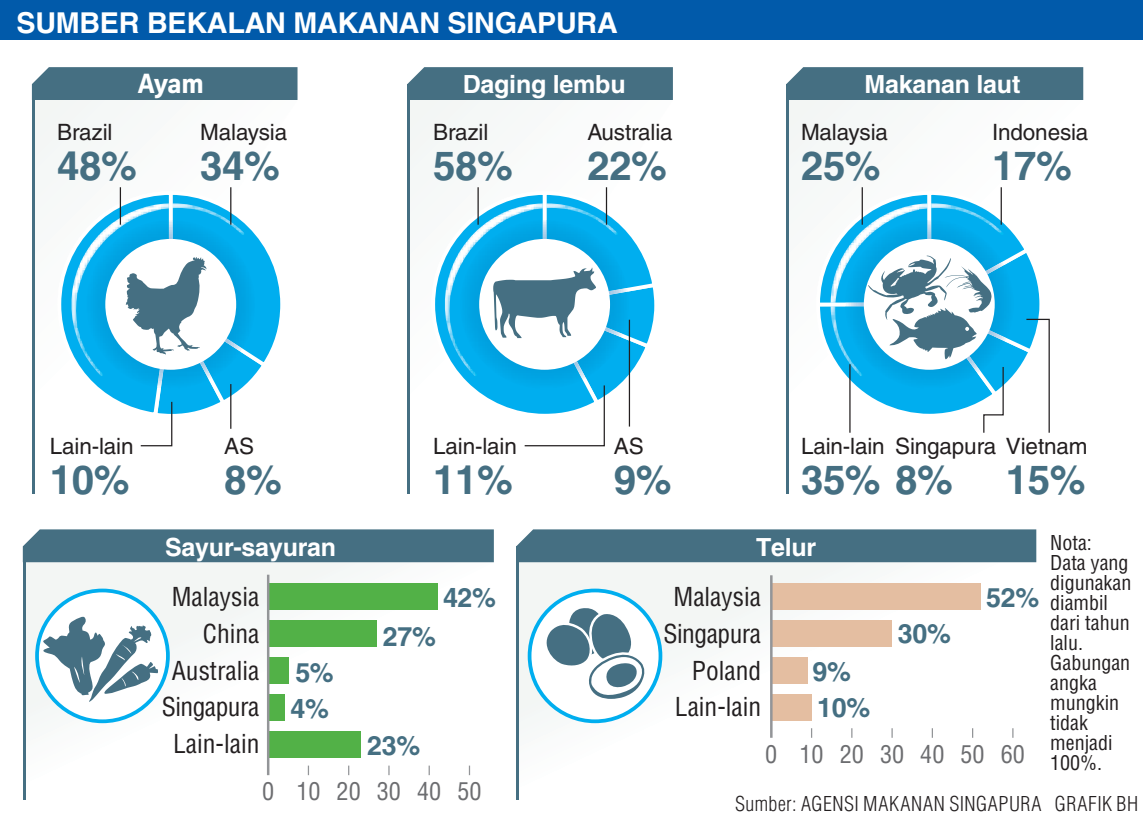
<style>
.page{position:relative;width:1145px;height:815px;background:#fff}
.page>*{position:absolute;margin:0;border:0;box-sizing:border-box;transform-origin:0 0}
.t1{font:700 40.25px "Helvetica";letter-spacing:-.01em;color:#456f82}
.t2{font:700 28.75px "Helvetica";letter-spacing:-.01em;color:#fff}
.t3{font:700 26.75px/36.2px "Helvetica";letter-spacing:-.01em;color:#456f82}
.t4{font:26.75px "Curator Head ST Bold";color:#fff}
.t5{font:condensed 25.5px/36.5px "Helvetica";color:#231f20;text-align:right}
.t6{font:700 25px "Helvetica";letter-spacing:-.01em;color:#fff}
.t7{font:condensed 24px "Helvetica";color:#6c6d70}
.t8{font:22.5px "Helvetica";letter-spacing:-.005em;color:#231f20}
.t9{font:condensed 20px/20px "Helvetica";color:#231f20}
.t10{font:300 condensed 20px "Helvetica";letter-spacing:.025em;color:#231f20}
</style>
<div class="page">
<svg style="left:519px;top:562px;width:517px;height:176px"></svg>
<svg style="left:25px;top:562px;width:468px;height:238px"></svg>
<svg style="left:410px;top:100px;width:198px;height:91px"></svg>
<svg style="left:788px;top:100px;width:214px;height:394px"></svg>
<svg style="left:34px;top:100px;width:198px;height:394px"></svg>
<svg style="left:529px;top:590px;width:131px;height:131px"></svg>
<div style="left:527px;top:589px;width:135px;height:134px;border:4px solid #00aeef;border-radius:50%"></div>
<svg style="left:538px;top:602px;width:113px;height:102px"></svg>
<div style="left:37px;top:590px;width:131px;height:131px;background:#fff;border-radius:50%"></div>
<div style="left:35px;top:589px;width:135px;height:134px;border:4px solid #00aeef;border-radius:50%"></div>
<svg style="left:41px;top:616px;width:117px;height:87px"></svg>
<div style="left:23px;top:529px;width:471px;height:33px;background:#456f82"></div>
<hr style="left:23px;top:546px;width:2px;height:254px;background:#456f82">
<div style="left:516px;top:529px;width:520px;height:33px;background:#456f82"></div>
<hr style="left:516px;top:546px;width:3px;height:254px;background:#456f82">
<div style="left:407px;top:67px;width:266px;height:33px;background:#456f82"></div>
<hr style="left:407px;top:84px;width:3px;height:410px;background:#456f82">
<div style="left:786px;top:67px;width:297px;height:33px;background:#456f82"></div>
<hr style="left:786px;top:84px;width:2px;height:410px;background:#456f82">
<div style="left:32px;top:67px;width:265px;height:33px;background:#456f82"></div>
<hr style="left:32px;top:84px;width:2px;height:410px;background:#456f82">
<svg style="left:428px;top:766px;width:2px;height:9px"></svg>
<div style="left:268px;top:584px;width:169px;height:26px;background:#52b147"></div>
<div style="left:268px;top:621px;width:109px;height:26px;background:#52b147"></div>
<div style="left:268px;top:657px;width:20px;height:27px;background:#52b147"></div>
<div style="left:268px;top:694px;width:16px;height:27px;background:#52b147"></div>
<div style="left:268px;top:731px;width:93px;height:27px;background:#52b147"></div>
<hr style="left:267px;top:575px;width:2px;height:200px;background:#939598">
<svg style="left:931px;top:728px;width:2px;height:10px"></svg>
<div style="left:771px;top:584px;width:209px;height:26px;background:#e4bea1"></div>
<div style="left:771px;top:621px;width:121px;height:26px;background:#e4bea1"></div>
<div style="left:771px;top:657px;width:36px;height:27px;background:#e4bea1"></div>
<div style="left:771px;top:694px;width:40px;height:27px;background:#e4bea1"></div>
<hr style="left:770px;top:575px;width:2px;height:163px;background:#939598">
<hr style="left:230px;top:187px;width:1px;height:38px;background:#231f20">
<hr style="left:120px;top:187px;width:1px;height:38px;background:#231f20">
<svg style="left:57px;top:191px;width:224px;height:256px"></svg>
<hr style="left:230px;top:384px;width:1px;height:45px;background:#231f20">
<svg style="left:435px;top:191px;width:220px;height:256px"></svg>
<hr style="left:477px;top:187px;width:2px;height:38px;background:#231f20">
<hr style="left:606px;top:187px;width:1px;height:38px;background:#231f20">
<hr style="left:629px;top:320px;width:1px;height:107px;background:#231f20">
<hr style="left:861px;top:187px;width:2px;height:38px;background:#231f20">
<hr style="left:1000px;top:187px;width:1px;height:38px;background:#231f20">
<svg style="left:816px;top:191px;width:234px;height:243px"></svg>
<hr style="left:849px;top:364px;width:1px;height:69px;background:#231f20">
<div style="left:0;top:0;width:1142px;height:40px;background:#015aaa"></div>
<p class="t2" style="left:16px;top:5px;width:603px">SUMBER BEKALAN MAKANAN SINGAPURA</p>
<p class="t4" style="left:138px;top:68px;width:67px">Ayam</p>
<p class="t6" style="left:463px;top:69px;width:164px">Daging lembu</p>
<p class="t6" style="left:864px;top:69px;width:157px">Makanan laut</p>
<p class="t8" style="left:57px;top:119px;width:57px">Brazil</p>
<h1 class="t1" style="left:57px;top:142px;width:81px">48%</h1>
<p class="t8" style="left:200px;top:119px;width:88px">Malaysia</p>
<h1 class="t1" style="left:200px;top:142px;width:81px">34%</h1>
<p class="t8" style="left:433px;top:119px;width:57px">Brazil</p>
<h1 class="t1" style="left:433px;top:142px;width:81px">58%</h1>
<p class="t8" style="left:587px;top:119px;width:87px">Australia</p>
<h1 class="t1" style="left:587px;top:142px;width:81px">22%</h1>
<p class="t8" style="left:801px;top:119px;width:88px">Malaysia</p>
<h1 class="t1" style="left:801px;top:142px;width:81px">25%</h1>
<p class="t8" style="left:992px;top:119px;width:98px">Indonesia</p>
<h1 class="t1" style="left:992px;top:142px;width:81px">17%</h1>
<p class="t8" style="left:50px;top:433px;width:85px">Lain-lain</p>
<h1 class="t1" style="left:50px;top:455px;width:81px">10%</h1>
<p class="t8" style="left:224px;top:433px;width:31px">AS</p>
<h1 class="t1" style="left:224px;top:455px;width:59px">8%</h1>
<p class="t8" style="left:433px;top:433px;width:85px">Lain-lain</p>
<h1 class="t1" style="left:433px;top:455px;width:81px">11%</h1>
<p class="t8" style="left:614px;top:433px;width:31px">AS</p>
<h1 class="t1" style="left:614px;top:455px;width:59px">9%</h1>
<p class="t8" style="left:895px;top:433px;width:194px">Singapura Vietnam</p>
<h1 class="t1" style="left:1006px;top:455px;width:81px">15%</h1>
<p class="t8" style="left:801px;top:433px;width:85px">Lain-lain</p>
<h1 class="t1" style="left:801px;top:455px;width:153px">35% 8%</h1>
<p class="t9" style="left:1050px;top:533px;width:83px">Nota:<br>Data yang digunakan diambil dari tahun lalu.<br>Gabungan angka mungkin tidak menjadi<br>100%.</p>
<p class="t10" style="left:735px;top:791px;width:404px">Sumber: AGENSI MAKANAN SINGAPURA GRAFIK BH</p>
<p class="t6" style="left:165px;top:532px;width:172px">Sayur-sayuran</p>
<p class="t6" style="left:756px;top:532px;width:62px">Telur</p>
<p class="t5" style="left:162px;top:579px;width:99px">Malaysia<br>China<br>Australia<br>Singapura<br>Lain-lain</p>
<p class="t5" style="left:663px;top:579px;width:99px">Malaysia<br>Singapura<br>Poland<br>Lain-lain</p>
<p class="t3" style="left:443px;top:579px;width:54px">42%</p>
<p class="t3" style="left:986px;top:579px;width:55px">52%</p>
<p class="t3" style="left:898px;top:615px;width:55px">30%</p>
<p class="t3" style="left:812px;top:653px;width:59px">9%<br>10%</p>
<p class="t3" style="left:383px;top:618px;width:55px">27%</p>
<p class="t3" style="left:290px;top:655px;width:45px;line-height:35.5px">5%<br>4%</p>
<p class="t3" style="left:367px;top:727px;width:55px">23%</p>
<p class="t7" style="left:765px;top:739px;width:261px">0 10 20 30 40 50 60</p>
<p class="t7" style="left:262px;top:777px;width:221px">0 10 20 30 40 50</p>
</div>
